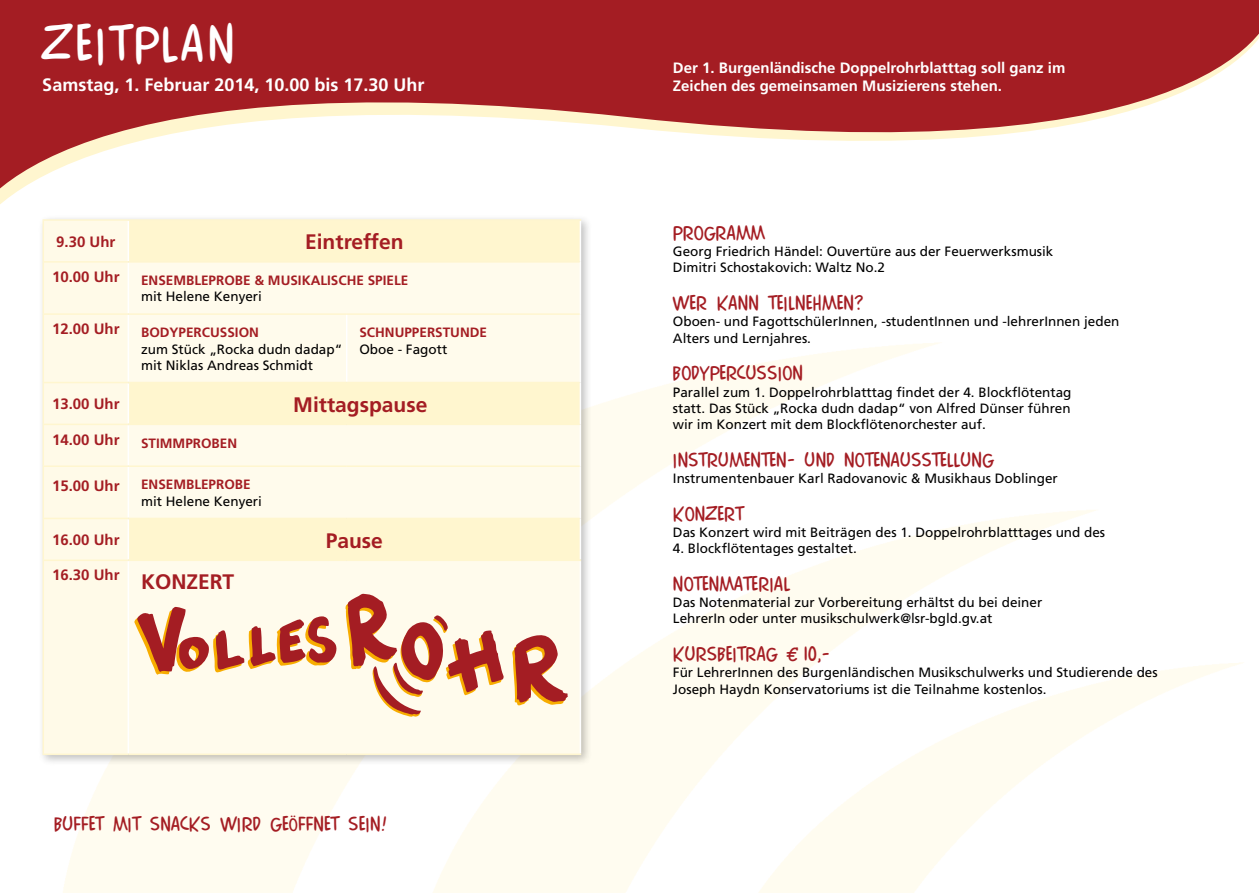
<style>
.page{position:relative;width:1259px;height:893px;background:#fff}
.page>*{position:absolute;margin:0;border:0;box-sizing:border-box;transform-origin:0 0}
.t1{font:45.75px "Comics Car Toon";letter-spacing:.08em;color:#fff}
.t2{font:700 21px "Frutiger";color:#a41d23}
.t3{font:18px "Comics Car Toon";letter-spacing:.02em;color:#a41d23}
.t4{font:700 18px "Frutiger";color:#fff}
.t5{font:700 15px/18px "Frutiger";color:#fff}
.t6{font:700 15px "Frutiger";color:#a41d23}
.t7{font:13.5px/16.2px "Frutiger";color:#000}
.t8{font:700 13.5px "Frutiger";color:#a41d23}
.s1{font-size:21px}
.s2{font-family:"Comic Sans MS"}
</style>
<div class="page">
<svg style="left:0;top:0;width:1259px;height:204px;fill:#a41d23"></svg>
<div style="left:37px;top:214px;width:555px;height:552px;background:#000;opacity:.25"></div>
<div style="left:44px;top:221px;width:84px;height:532px;background:#fffae8"></div>
<div style="left:129px;top:221px;width:450px;height:40px;background:#fff6cf"></div>
<svg style="left:129px;top:263px;width:450px;height:490px;background:#fef9e5"></svg>
<hr style="left:128px;top:263px;width:1px;height:50px;background:#fff">
<hr style="left:128px;top:425px;width:1px;height:40px;background:#fff">
<hr style="left:128px;top:467px;width:1px;height:51px;background:#fff">
<hr style="left:579px;top:262px;width:2px;height:52px;background:#fff">
<hr style="left:579px;top:424px;width:2px;height:42px;background:#fff">
<hr style="left:579px;top:466px;width:2px;height:52px;background:#fff">
<hr style="left:128px;top:315px;width:1px;height:67px;background:#fff">
<hr style="left:346px;top:315px;width:1px;height:67px;background:#fff">
<hr style="left:128px;top:383px;width:1px;height:41px;background:#fff">
<hr style="left:579px;top:314px;width:2px;height:68px;background:#fff">
<hr style="left:579px;top:382px;width:2px;height:42px;background:#fff">
<hr style="left:128px;top:221px;width:1px;height:40px;background:#fff">
<hr style="left:579px;top:221px;width:2px;height:41px;background:#fff">
<hr style="left:128px;top:519px;width:1px;height:41px;background:#fff">
<hr style="left:579px;top:518px;width:2px;height:42px;background:#fff">
<hr style="left:128px;top:561px;width:1px;height:192px;background:#fff">
<hr style="left:579px;top:561px;width:2px;height:192px;background:#fff">
<hr style="left:43px;top:219px;width:85px;height:2px;background:#fff6cf">
<hr style="left:43px;top:221px;width:1px;height:40px;background:#fff6cf">
<hr style="left:43px;top:261px;width:85px;height:2px;background:#fff6cf">
<hr style="left:43px;top:263px;width:1px;height:50px;background:#fff6cf">
<hr style="left:43px;top:313px;width:85px;height:2px;background:#fff6cf">
<hr style="left:43px;top:315px;width:1px;height:67px;background:#fff6cf">
<hr style="left:43px;top:382px;width:85px;height:1px;background:#fff6cf">
<hr style="left:43px;top:383px;width:1px;height:41px;background:#fff6cf">
<hr style="left:43px;top:424px;width:85px;height:1px;background:#fff6cf">
<hr style="left:43px;top:425px;width:1px;height:40px;background:#fff6cf">
<hr style="left:43px;top:465px;width:85px;height:2px;background:#fff6cf">
<hr style="left:43px;top:467px;width:1px;height:51px;background:#fff6cf">
<hr style="left:43px;top:518px;width:85px;height:1px;background:#fff6cf">
<hr style="left:43px;top:519px;width:1px;height:41px;background:#fff6cf">
<hr style="left:43px;top:560px;width:85px;height:1px;background:#fff6cf">
<hr style="left:43px;top:561px;width:1px;height:192px;background:#fff6cf">
<hr style="left:43px;top:753px;width:85px;height:2px;background:#fff6cf">
<hr style="left:128px;top:219px;width:219px;height:2px;background:#fff6cf">
<hr style="left:347px;top:219px;width:234px;height:2px;background:#fff6cf">
<hr style="left:128px;top:261px;width:219px;height:2px;background:#fff6cf">
<hr style="left:347px;top:261px;width:232px;height:2px;background:#fff6cf">
<hr style="left:128px;top:382px;width:219px;height:1px;background:#fff6cf">
<hr style="left:347px;top:382px;width:232px;height:1px;background:#fff6cf">
<hr style="left:128px;top:424px;width:219px;height:1px;background:#fff6cf">
<hr style="left:347px;top:424px;width:232px;height:1px;background:#fff6cf">
<hr style="left:128px;top:518px;width:219px;height:1px;background:#fff6cf">
<hr style="left:347px;top:518px;width:232px;height:1px;background:#fff6cf">
<hr style="left:128px;top:560px;width:219px;height:1px;background:#fff6cf">
<hr style="left:347px;top:560px;width:234px;height:1px;background:#fff6cf">
<hr style="left:128px;top:313px;width:219px;height:2px;background:#fff6cf">
<hr style="left:347px;top:313px;width:232px;height:2px;background:#fff6cf">
<hr style="left:128px;top:465px;width:219px;height:2px;background:#fff6cf">
<hr style="left:347px;top:465px;width:232px;height:2px;background:#fff6cf">
<hr style="left:128px;top:753px;width:219px;height:2px;background:#fff6cf">
<hr style="left:347px;top:753px;width:234px;height:2px;background:#fff6cf">
<svg style="left:134px;top:607px;width:204px;height:68px;background:#e0ab95"></svg>
<svg style="left:512px;top:634px;width:56px;height:72px;background:#d08371"></svg>
<svg style="left:345px;top:594px;width:160px;height:123px;background:#e3b5a3"></svg>
<h1 class="t1" style="left:42px;top:17px;width:193px">ZEITPLAN</h1>
<h3 class="t4" style="left:42px;top:74px;width:384px">Samstag, 1. Februar 2014, 10.00 bis 17.30 Uhr</h3>
<p class="t6" style="left:56px;top:233px;width:61px">9.30 Uhr</p>
<h2 class="t2" style="left:305px;top:229px;width:100px">Eintreffen</h2>
<p class="t6" style="left:52px;top:268px;width:69px">10.00 Uhr</p>
<p class="t8" style="left:141px;top:273px;width:17px">Ense</p>
<p class="t8" style="left:173px;top:273px;width:21px">mblep</p>
<p class="t8" style="left:216px;top:273px;width:18px">robe</p>
<p class="t8" style="left:254px;top:273px;width:23px">&amp; Musikalische</p>
<p class="t8" style="left:368px;top:273px;width:15px">Spiele</p>
<p class="t7" style="left:141px;top:288px;width:122px">mit Helene Kenyeri</p>
<p class="t6" style="left:52px;top:320px;width:69px">12.00 Uhr</p>
<p class="t8" style="left:141px;top:325px;width:119px">BODYPERCUSSION</p>
<p class="t7" style="left:141px;top:341px;width:203px">zum Stück „Rocka dudn dadap“ mit Niklas Andreas Schmidt</p>
<p class="t8" style="left:359px;top:325px;width:129px">SCHNUPPERSTUNDE</p>
<p class="t7" style="left:359px;top:341px;width:89px">Oboe - Fagott</p>
<p class="t6" style="left:52px;top:395px;width:69px">13.00 Uhr</p>
<h2 class="t2" style="left:293px;top:392px;width:136px">M ittagspause</h2>
<p class="t6" style="left:52px;top:430px;width:69px">14.00 Uhr</p>
<p class="t8" style="left:141px;top:435px;width:70px">Sti mmproben</p>
<p class="t6" style="left:52px;top:477px;width:69px">15.00 Uhr</p>
<p class="t8" style="left:141px;top:477px;width:17px">Ense</p>
<p class="t8" style="left:173px;top:477px;width:21px">mblep</p>
<p class="t8" style="left:216px;top:477px;width:18px">robe</p>
<p class="t7" style="left:141px;top:493px;width:122px">mit Helene Kenyeri</p>
<p class="t6" style="left:52px;top:531px;width:69px">16.00 Uhr</p>
<h2 class="t2" style="left:326px;top:528px;width:59px">Pause</h2>
<p class="t6" style="left:52px;top:566px;width:184px">16.30 Uhr <span class="s1">KONZERT</span></p>
<h3 class="t3" style="left:54px;top:813px;width:334px">BUFFET MIT SNACKS WIRD GEÖFFNET SEIN!</h3>
<p class="t5" style="left:673px;top:58px;width:394px">Der 1. Burgenländische Doppelrohrblatttag soll ganz im<br>Zeichen des gemeinsamen M usizierens stehen.</p>
<h3 class="t3" style="left:673px;top:222px;width:93px">PROGRAMM</h3>
<p class="t7" style="left:673px;top:243px;width:382px">Georg Friedrich Händel: Ouvertüre aus der Feuerwerksmusik<br>Dimitri Schostakovich: Waltz No.2</p>
<h3 class="t3" style="left:673px;top:292px;width:192px">WER KANN TEILNEHMEN?</h3>
<p class="t7" style="left:673px;top:313px;width:448px">Oboen- und FagottschülerInnen, -studentInnen und -lehrerInnen jeden<br>Alters und Lernjahres.</p>
<h3 class="t3" style="left:673px;top:363px;width:132px">BODYPERCUSSION</h3>
<p class="t7" style="left:673px;top:384px;width:400px;text-align:justify">Parallel zum 1. Doppelrohrblatttag findet der 4. Blockflötentag statt. Das Stück „Rocka dudn dadap“ von Alfred Dünser führen wir im Konzert mit dem Blockflötenorchester auf.</p>
<h3 class="t3" style="left:673px;top:449px;width:322px">INSTRUMENTEN- UND NOTENAUSSTELLUNG</h3>
<p class="t7" style="left:673px;top:470px;width:386px">Instrumentenbauer Karl Radovanovic &amp; Musikhaus Doblinger</p>
<h3 class="t3" style="left:673px;top:503px;width:72px">KONZERT</h3>
<p class="t7" style="left:673px;top:524px;width:434px">Das Konzert wird mit Beiträgen des 1. Doppelrohrblatttages und des</p>
<p class="t7" style="left:673px;top:540px;width:185px">4. Blockflötentages gestaltet.</p>
<h3 class="t3" style="left:673px;top:573px;width:119px">NOTENMATERIAL</h3>
<p class="t7" style="left:673px;top:594px;width:371px">Das Notenmaterial zur Vorbereitung erhältst du bei deiner<br>LehrerIn oder unter musikschulwerk@lsr-bgld.gv.at</p>
<h3 class="t3" style="left:673px;top:643px;width:158px">KURSBEITRAG <span class="s2">€</span> 10,-</h3>
<p class="t7" style="left:673px;top:664px;width:486px">Für LehrerInnen des Burgenländischen Musikschulwerks und Studierende des<br>Joseph Haydn Konservatoriums ist die Teilnahme kostenlos.</p>
</div>
